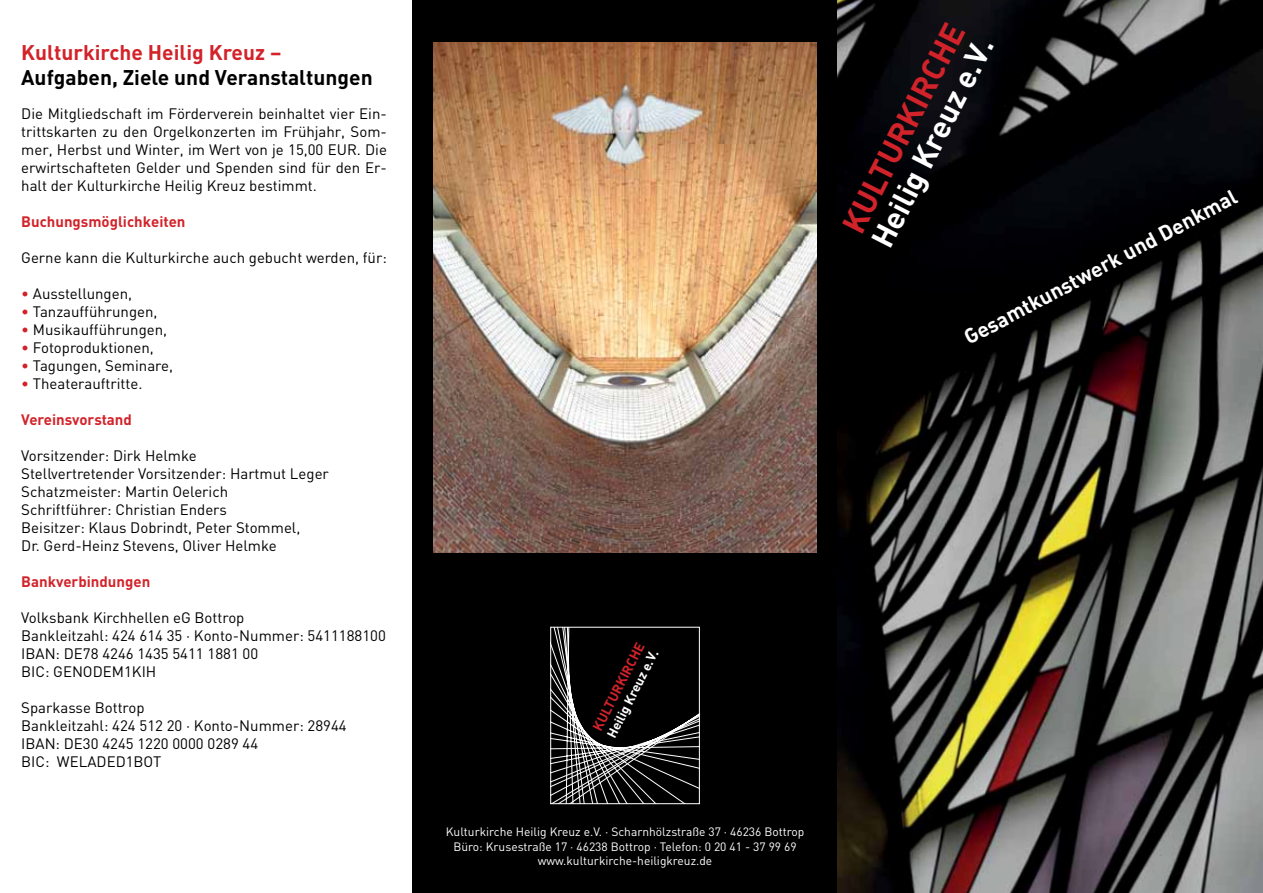
<style>
.page{position:relative;width:1263px;height:893px;background:#fff}
.page>*{position:absolute;margin:0;border:0;box-sizing:border-box;transform-origin:0 0}
.t1{font:700 32.1px "DIN";color:#d2232a}
.t2{font:700 30.75px "DIN";color:#fff}
.t3{font:700 21px "DIN";color:#000}
.t4{font:700 21px "DIN";color:#fff}
.t5{font:700 21px "DIN";color:#d2232a}
.t6{font:15px/18px "DIN";color:#000}
.t7{font:700 15px "DIN";color:#d2232a}
.t8{font:700 13.5px "DIN";color:#d2232a}
.t9{font:700 12.9px "DIN";color:#fff}
.t10{font:12px/14.4px "DIN";color:#fff;text-align:center}
.s1{color:#d2232a}
</style>
<div class="page">
<div style="left:412px;top:0;width:426px;height:893px;background:#000"></div>
<svg style="left:552px;top:629px;width:146px;height:173px"></svg>
<div style="left:550px;top:627px;width:150px;height:177px;border:1px solid #fff"></div>
<img style="left:838px;top:0;width:425px;height:893px">
<img style="left:434px;top:43px;width:382px;height:510px">
<h3 class="t5" style="left:21px;top:39px;width:262px">Kulturkirche Heilig Kreuz –</h3>
<h3 class="t3" style="left:21px;top:64px;width:353px">Aufgaben, Ziele und Veranstaltungen</h3>
<p class="t6" style="left:21px;top:104px;width:367px;text-align:justify">Die Mitgliedschaft im Förderverein beinhaltet vier Ein&shy;trittskarten zu den Orgelkonzerten im Frühjahr, Som&shy;mer, Herbst und Winter, im Wert von je 15,00 EUR. Die erwirtschafteten Gelder und Spenden sind für den Er&shy;halt der Kulturkirche Heilig Kreuz bestimmt.</p>
<p class="t7" style="left:21px;top:211px;width:166px">Buchungsmöglichkeiten</p>
<p class="t6" style="left:21px;top:248px;width:367px">Gerne kann die Kulturkirche auch gebucht werden, für:</p>
<p class="t6" style="left:21px;top:284px;width:112px"><span class="s1">•</span> Ausstellungen,</p>
<p class="t6" style="left:21px;top:302px;width:138px"><span class="s1">•</span> Tanzaufführungen,</p>
<p class="t6" style="left:21px;top:320px;width:147px"><span class="s1">•</span> Musikaufführungen,</p>
<p class="t6" style="left:21px;top:338px;width:134px"><span class="s1">•</span> Fotoproduktionen,</p>
<p class="t6" style="left:21px;top:356px;width:153px"><span class="s1">•</span> Tagungen, Seminare,</p>
<p class="t6" style="left:21px;top:374px;width:123px"><span class="s1">•</span> Theaterauftritte.</p>
<p class="t7" style="left:21px;top:409px;width:112px">Vereinsvorstand</p>
<p class="t6" style="left:21px;top:446px;width:309px">Vorsitzender: Dirk Helmke<br>Stellvertretender Vorsitzender: Hartmut Leger Schatzmeister: Martin Oelerich<br>Schriftführer: Christian Enders<br>Beisitzer: Klaus Dobrindt, Peter Stommel,<br>Dr. Gerd-Heinz Stevens, Oliver Helmke</p>
<p class="t7" style="left:21px;top:571px;width:131px">Bankverbindungen</p>
<p class="t6" style="left:21px;top:608px;width:366px">Volksbank Kirchhellen eG Bottrop<br>Bankleitzahl: 424 614 35 · Konto-Nummer: 5411188100<br>IBAN: DE78 4246 1435 5411 1881 00<br>BIC: GENODEM1KIH</p>
<p class="t6" style="left:21px;top:698px;width:327px">Sparkasse Bottrop<br>Bankleitzahl: 424 512 20 · Konto-Nummer: 28944<br>IBAN: DE30 4245 1220 0000 0289 44<br>BIC: WELADED1BOT</p>
<h1 class="t1" style="left:832px;top:221px;width:232px;rotate:-63deg">Kulturkirche</h1>
<h2 class="t2" style="left:862px;top:236px;width:233px;rotate:-63deg">Heilig Kreuz e.V.</h2>
<h3 class="t4" style="left:959px;top:327px;width:312px;rotate:-28deg">Gesamtkunstwerk und Denkmal</h3>
<p class="t8" style="left:589px;top:726px;width:99px;rotate:-63deg">Kulturkirche</p>
<p class="t9" style="left:603px;top:733px;width:99px;rotate:-63deg">Heilig Kreuz e.V.</p>
<p class="t10" style="left:446px;top:824px;width:360px">Kulturkirche Heilig Kreuz e.V. · Scharnhölzstraße 37 · 46236 Bottrop<br>Büro: Krusestraße 17 · 46238 Bottrop · Telefon: 0 20 41 - 37 99 69 www.kulturkirche-heiligkreuz.de</p>
</div>
